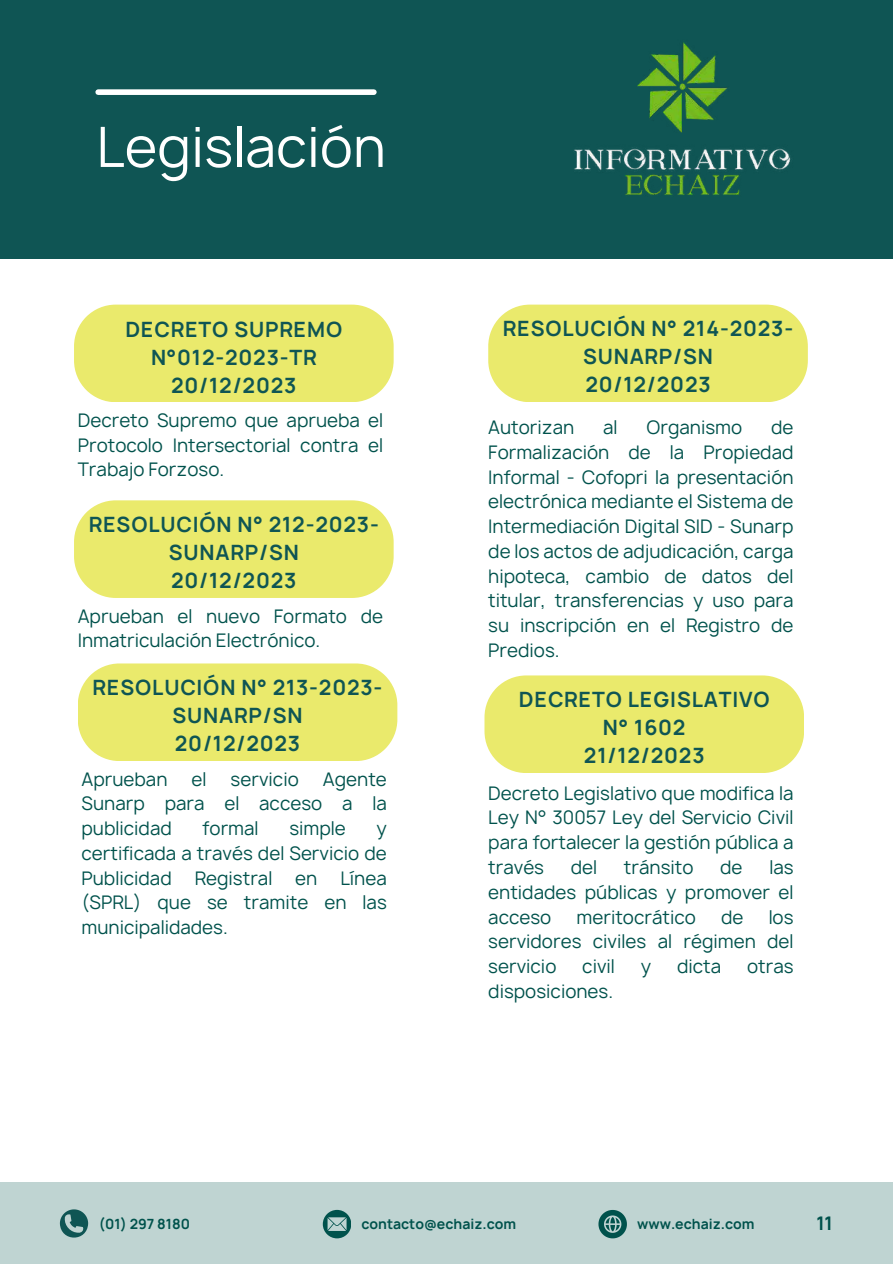
<style>
.page{position:relative;width:893px;height:1264px;background:#fff}
.page>*{position:absolute;margin:0;border:0;box-sizing:border-box;transform-origin:0 0}
.t1{font:53.4px "Manrope";color:#fff}
.t2{font:700 20.25px/28.2px "Manrope";letter-spacing:.04em;color:#0f5554;text-align:center}
.t3{font:18px/24.8px "Manrope";color:#00524c;text-align:justify}
.t4{font:700 18px "Manrope";color:#00524c}
.t5{font:700 13.5px "Manrope";color:#00524c}
</style>
<div class="page">
<div style="left:0;top:0;width:892px;height:259px;background:#0f5554"></div>
<div style="left:98px;top:89px;width:276px;height:6px;background:#fff"></div>
<div style="left:0;top:1182px;width:892px;height:81px;background:#bfd4d2"></div>
<img style="left:574px;top:42px;width:217px;height:153px">
<svg style="left:60px;top:1209px;width:28px;height:29px"></svg>
<svg style="left:323px;top:1209px;width:28px;height:28px"></svg>
<svg style="left:598px;top:1210px;width:28px;height:27px"></svg>
<div style="left:74px;top:304px;width:319px;height:98px;background:#eaea6c"></div>
<div style="left:74px;top:500px;width:319px;height:98px;background:#eaea6c"></div>
<div style="left:78px;top:663px;width:319px;height:98px;background:#eaea6c"></div>
<div style="left:488px;top:304px;width:319px;height:98px;background:#eaea6c"></div>
<div style="left:484px;top:675px;width:320px;height:98px;background:#eaea6c"></div>
<h1 class="t1" style="left:96px;top:110px;width:291px">Legislación</h1>
<p class="t2" style="left:125px;top:315px;width:218px">DECRETO SUPREMO<br>N°012-2023-TR<br>20/12/2023</p>
<p class="t3" style="left:78px;top:407px;width:307px">Decreto Supremo que aprueba el Protocolo Intersectorial contra el Trabajo Forzoso.</p>
<p class="t2" style="left:89px;top:510px;width:291px">RESOLUCIÓN N° 212-2023-<br>SUNARP/SN<br>20/12/2023</p>
<p class="t3" style="left:78px;top:603px;width:307px">Aprueban el nuevo Formato de<br>Inmatriculación Electrónico.</p>
<p class="t2" style="left:93px;top:673px;width:291px">RESOLUCIÓN N° 213-2023-<br>SUNARP/SN<br>20/12/2023</p>
<p class="t3" style="left:81px;top:766px;width:87px">Aprueban</p>
<p class="t3" style="left:192px;top:766px;width:16px">el</p>
<p class="t3" style="left:231px;top:766px;width:70px">servicio</p>
<p class="t3" style="left:81px;top:766px;width:307px;text-indent:241px">Agente Sunarp para el acceso a la publicidad</p>
<p class="t3" style="left:203px;top:816px;width:57px">formal</p>
<p class="t3" style="left:289px;top:816px;width:58px">simple</p>
<p class="t3" style="left:81px;top:816px;width:307px;text-indent:295px">y certificada a través del Servicio de Publicidad</p>
<p class="t3" style="left:81px;top:865px;width:307px;text-indent:259px">Línea (SPRL) que se tramite en las municipalidades.</p>
<p class="t3" style="left:195px;top:865px;width:79px">Registral</p>
<p class="t3" style="left:295px;top:865px;width:24px">en</p>
<p class="t2" style="left:503px;top:314px;width:292px">RESOLUCIÓN N° 214-2023-<br>SUNARP/SN<br>20/12/2023</p>
<p class="t3" style="left:488px;top:415px;width:88px">Autorizan</p>
<p class="t3" style="left:603px;top:415px;width:16px">al</p>
<p class="t3" style="left:646px;top:415px;width:97px">Organismo</p>
<p class="t3" style="left:488px;top:415px;width:307px;text-indent:283px">de Formalización de la Propiedad Informal - Cofopri la presentación electrónica mediante el Sistema de Intermediación Digital SID - Sunarp de los actos de adjudicación, carga hipoteca, cambio de datos del titular, transferencias y uso para su inscripción en el Registro de Predios.</p>
<p class="t2" style="left:519px;top:685px;width:252px">DECRETO LEGISLATIVO<br>N° 1602<br>21/12/2023</p>
<p class="t3" style="left:488px;top:780px;width:307px">Decreto Legislativo que modifica la Ley N° 30057 Ley del Servicio Civil para fortalecer la gestión pública a través</p>
<p class="t3" style="left:571px;top:854px;width:28px">del</p>
<p class="t3" style="left:624px;top:854px;width:71px">tránsito</p>
<p class="t3" style="left:720px;top:854px;width:24px">de</p>
<p class="t3" style="left:488px;top:854px;width:307px;text-indent:281px">las entidades públicas y promover el acceso</p>
<p class="t3" style="left:576px;top:904px;width:121px">meritocrático</p>
<p class="t3" style="left:721px;top:904px;width:24px">de</p>
<p class="t3" style="left:488px;top:904px;width:307px;text-indent:280px">los servidores civiles al régimen del servicio</p>
<p class="t3" style="left:582px;top:953px;width:34px">civil</p>
<p class="t3" style="left:640px;top:953px;width:12px">y</p>
<p class="t3" style="left:677px;top:953px;width:46px">dicta</p>
<p class="t3" style="left:747px;top:953px;width:48px">otras</p>
<p class="t3" style="left:488px;top:978px;width:126px">disposiciones.</p>
<p class="t5" style="left:99px;top:1214px;width:93px">(01) 297 8180</p>
<p class="t5" style="left:361px;top:1214px;width:156px">contacto@echaiz.com</p>
<p class="t5" style="left:637px;top:1214px;width:119px">www.echaiz.com</p>
<p class="t4" style="left:816px;top:1211px;width:18px">11</p>
</div>
